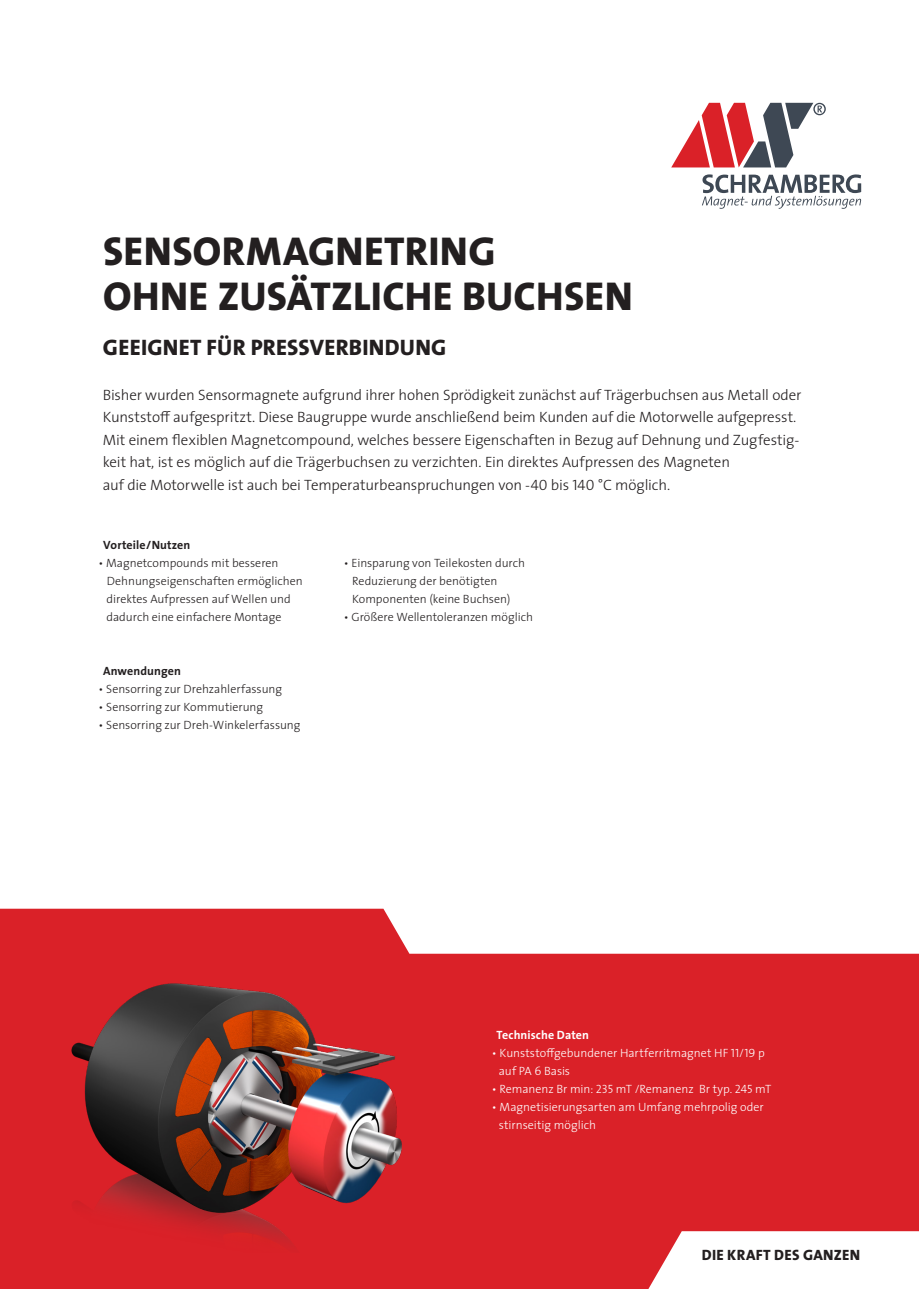
<style>
.page{position:relative;width:919px;height:1289px;background:#fff}
.page>*{position:absolute;margin:0;border:0;box-sizing:border-box;transform-origin:0 0}
.t1{font:800 40.5px/45px "The Sans";letter-spacing:.005em;color:#231f20}
.t2{font:800 22.5px "The Sans";letter-spacing:.01em;color:#231f20}
.t3{font:300 15px/22.5px "The Sans";letter-spacing:-.01em;color:#231f20}
.t4{font:800 15px "The Sans";letter-spacing:.02em;color:#231f20}
.t5{font:300 12px/18px "The Sans";color:#231f20}
.t6{font:300 12px/18px "The Sans";letter-spacing:-.005em;color:#fff}
.t7{font:700 12px "The Sans";letter-spacing:.01em;color:#231f20}
.t8{font:700 12px "The Sans";letter-spacing:.01em;color:#fff}
.s1{font-family:"The Sans Light Caps";font-weight:400}
</style>
<div class="page">
<svg style="left:0;top:908px;width:918px;height:380px;fill:#da2128"></svg>
<img style="left:37px;top:908px;width:403px;height:344px">
<svg style="left:648px;top:1231px;width:270px;height:57px"></svg>
<svg style="left:671px;top:103px;width:190px;height:106px"></svg>
<h1 class="t1" style="left:103px;top:228px;width:531px">SENSORMAGNETRING<br>OHNE ZUSÄTZLICHE BUCHSEN</h1>
<h2 class="t2" style="left:103px;top:328px;width:345px">GEEIGNET FÜR PRESSVERBINDUNG</h2>
<p class="t3" style="left:103px;top:383px;width:700px">Bisher wurden Sensormagnete aufgrund ihrer hohen Sprödigkeit zunächst auf Trägerbuchsen aus Metall oder Kunststoff aufgespritzt. Diese Baugruppe wurde anschließend beim Kunden auf die Motorwelle aufgepresst.<br>Mit einem flexiblen Magnetcompound, welches bessere Eigenschaften in Bezug auf Dehnung und Zugfestig&shy;keit hat, ist es möglich auf die Trägerbuchsen zu verzichten. Ein direktes Aufpressen des Magneten<br>auf die Motorwelle ist auch bei Temperaturbeanspruchungen von -<span class="s1">40</span> bis <span class="s1">140</span> °C möglich.</p>
<p class="t7" style="left:103px;top:534px;width:89px">Vorteile/Nutzen</p>
<p class="t5" style="left:106px;top:553px;width:198px;text-indent:-8px">• Magnetcompounds mit besseren Dehnungseigenschaften ermöglichen direktes Aufpressen auf Wellen und dadurch eine einfachere Montage</p>
<p class="t5" style="left:352px;top:553px;width:174px;text-indent:-8px">• Einsparung von Teilekosten durch<br>Reduzierung der benötigten<br>Komponenten (keine Buchsen)</p>
<p class="t5" style="left:343px;top:607px;width:191px">• Größere Wellentoleranzen möglich</p>
<p class="t7" style="left:103px;top:660px;width:79px">Anwendungen</p>
<p class="t5" style="left:98px;top:679px;width:185px">• Sensorring zur Drehzahlerfassung</p>
<p class="t5" style="left:98px;top:697px;width:166px">• Sensorring zur Kommutierung</p>
<p class="t5" style="left:98px;top:715px;width:203px">• Sensorring zur Dreh-Winkelerfassung</p>
<p class="t8" style="left:496px;top:1025px;width:94px">Technische Daten</p>
<p class="t6" style="left:499px;top:1043px;width:267px;text-indent:-7px">• Kunststoffgebundener Hartferritmagnet HF <span class="s1">11</span>/<span class="s1">19</span> p auf PA 6 Basis</p>
<p class="t6" style="left:492px;top:1079px;width:281px">• Remanenz Br min: <span class="s1">235</span> mT /Remanenz Br typ. <span class="s1">245</span> mT</p>
<p class="t6" style="left:499px;top:1097px;width:266px;text-indent:-7px">• Magnetisierungsarten am Umfang mehrpolig oder stirnseitig möglich</p>
<p class="t4" style="left:701px;top:1242px;width:160px">DIE KRAFT DES GANZEN</p>
</div>
